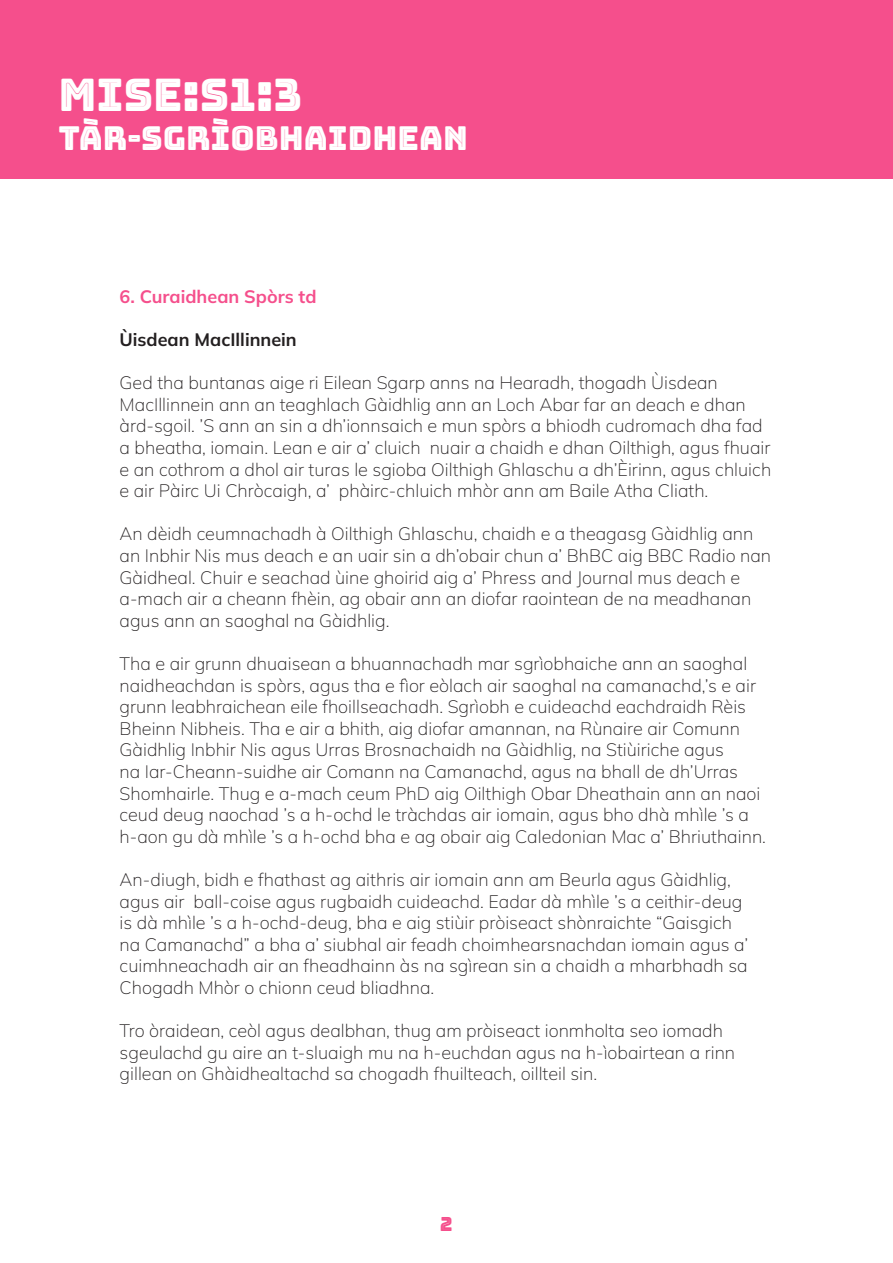
<style>
.page{position:relative;width:893px;height:1263px;background:#fff}
.page>*{position:absolute;margin:0;border:0;box-sizing:border-box;transform-origin:0 0}
.t1{font:45px "Bungee Inline";color:#fff}
.t2{font:33px "Bungee Inline";color:#fff}
.t3{font:19.5px "Bungee Inline";color:#f54f8c}
.t4{font:200 18px/21.6px "Mulish";color:#231f20}
.t5{font:200 18px "Mulish";color:#f54f8c}
</style>
<div class="page">
<div style="left:0;top:0;width:893px;height:179px;background:#f54f8c"></div>
<h1 class="t1" style="left:58px;top:69px;width:245px">MISE:S1:3</h1>
<h2 class="t2" style="left:58px;top:120px;width:411px">TÀR-SGRÌOBHAIDHEAN</h2>
<p class="t5" style="left:120px;top:284px;width:198px">6. Curaidhean Spòrs td</p>
<p class="t4" style="left:120px;top:328px;width:179px">Ùisdean MacIllinnein</p>
<p class="t4" style="left:120px;top:371px;width:653px">Ged tha buntanas aige ri Eilean Sgarp anns na Hearadh, thogadh Ùisdean MacIllinnein ann an teaghlach Gàidhlig ann an Loch Abar far an deach e dhan àrd-sgoil. ’S ann an sin a dh’ionnsaich e mun spòrs a bhiodh cudromach dha fad a bheatha, iomain. Lean e air a’ cluich nuair a chaidh e dhan Oilthigh, agus fhuair e an cothrom a dhol air turas le sgioba Oilthigh Ghlaschu a dh’Èirinn, agus chluich e air Pàirc Ui Chròcaigh, a’ phàirc-chluich mhòr ann am Baile Atha Cliath.</p>
<p class="t4" style="left:120px;top:523px;width:653px">An dèidh ceumnachadh à Oilthigh Ghlaschu, chaidh e a theagasg Gàidhlig ann an Inbhir Nis mus deach e an uair sin a dh’obair chun a’ BhBC aig BBC Radio nan Gàidheal. Chuir e seachad ùine ghoirid aig a’ Phress and Journal mus deach e a-mach air a cheann fhèin, ag obair ann an diofar raointean de na meadhanan agus ann an saoghal na Gàidhlig.</p>
<p class="t4" style="left:120px;top:652px;width:648px">Tha e air grunn dhuaisean a bhuannachadh mar sgrìobhaiche ann an saoghal naidheachdan is spòrs, agus tha e fìor eòlach air saoghal na camanachd,’s e air grunn leabhraichean eile fhoillseachadh. Sgrìobh e cuideachd eachdraidh Rèis Bheinn Nibheis. Tha e air a bhith, aig diofar amannan, na Rùnaire air Comunn Gàidhlig Inbhir Nis agus Urras Brosnachaidh na Gàidhlig, na Stiùiriche agus<br>na Iar-Cheann-suidhe air Comann na Camanachd, agus na bhall de dh’Urras Shomhairle. Thug e a-mach ceum PhD aig Oilthigh Obar Dheathain ann an naoi ceud deug naochad ’s a h-ochd le tràchdas air iomain, agus bho dhà mhìle ’s a h-aon gu dà mhìle ’s a h-ochd bha e ag obair aig Caledonian Mac a’ Bhriuthainn.</p>
<p class="t4" style="left:120px;top:868px;width:630px">An-diugh, bidh e fhathast ag aithris air iomain ann am Beurla agus Gàidhlig, agus air ball-coise agus rugbaidh cuideachd. Eadar dà mhìle ’s a ceithir-deug is dà mhìle ’s a h-ochd-deug, bha e aig stiùir pròiseact shònraichte “Gaisgich na Camanachd” a bha a’ siubhal air feadh choimhearsnachdan iomain agus a’ cuimhneachadh air an fheadhainn às na sgìrean sin a chaidh a mharbhadh sa Chogadh Mhòr o chionn ceud bliadhna.</p>
<p class="t4" style="left:120px;top:1019px;width:617px">Tro òraidean, ceòl agus dealbhan, thug am pròiseact ionmholta seo iomadh sgeulachd gu aire an t-sluaigh mu na h-euchdan agus na h-ìobairtean a rinn gillean on Ghàidhealtachd sa chogadh fhuilteach, oillteil sin.</p>
<p class="t3" style="left:440px;top:1213px;width:14px">2</p>
</div>
